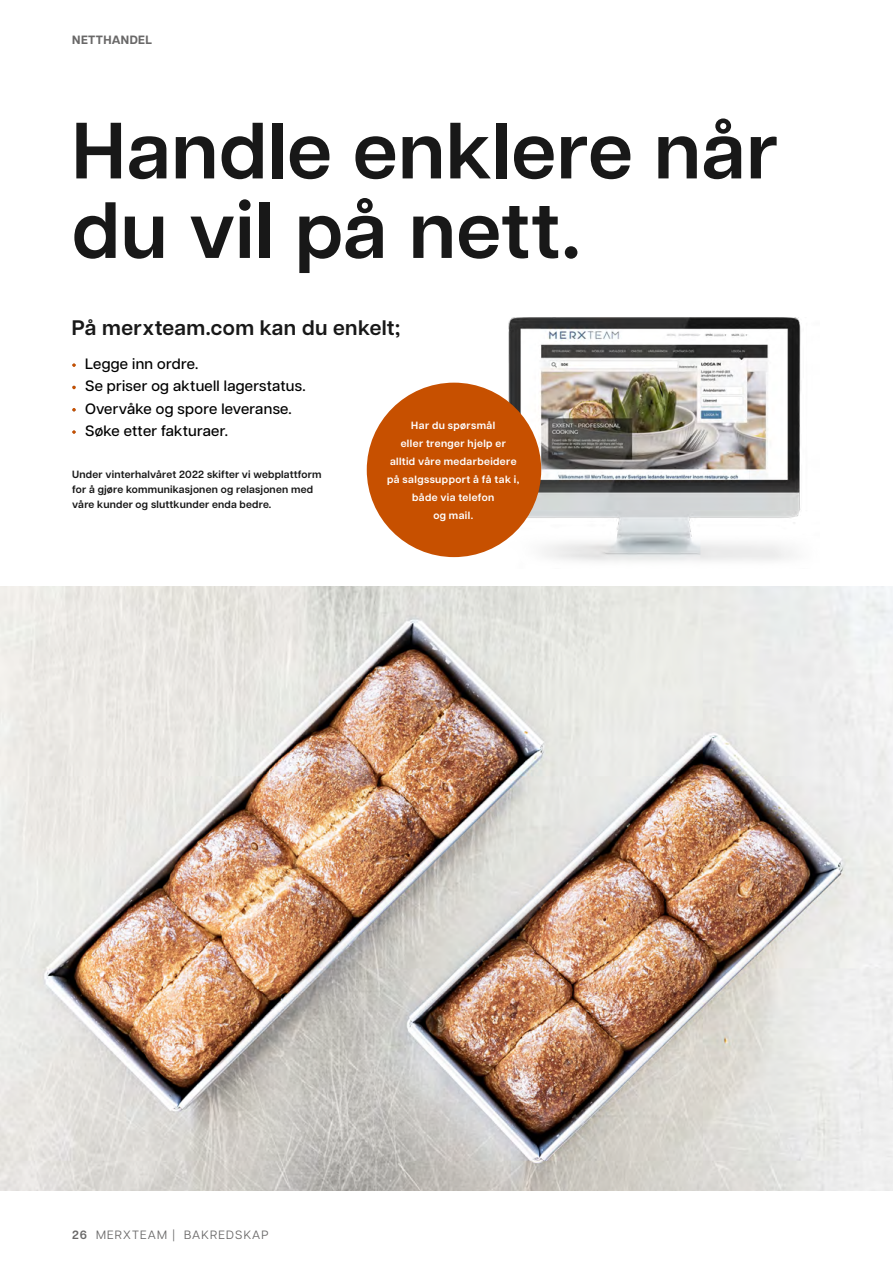
<style>
.page{position:relative;width:893px;height:1263px;background:#fff}
.page>*{position:absolute;margin:0;border:0;box-sizing:border-box;transform-origin:0 0}
.t1{font:600 79.5px/79.5px "Articulat CF";letter-spacing:.01em;color:#181818}
.t2{font:600 21px "Articulat CF";letter-spacing:.02em;color:#181818}
.t3{font:500 15px "Articulat CF";letter-spacing:.02em;color:#000}
.t4{font:12px "Articulat CF";letter-spacing:.1em;color:#696868}
.t5{font:700 12px "Articulat CF";letter-spacing:.03em;color:#696868}
.t6{font:600 10.5px/15px "Articulat CF";letter-spacing:.02em;color:#181818}
.t7{font:600 10.5px/18px "Articulat CF";letter-spacing:.04em;color:#fff;text-align:center}
.s1{font-weight:600}
</style>
<div class="page">
<img style="left:0;top:586px;width:893px;height:605px">
<img style="left:509px;top:318px;width:292px;height:243px">
<div style="left:367px;top:383px;width:174px;height:174px;background:#c75000;border-radius:50%"></div>
<svg style="left:72px;top:363px;width:4px;height:4px"></svg>
<svg style="left:72px;top:386px;width:4px;height:3px"></svg>
<svg style="left:72px;top:408px;width:4px;height:3px"></svg>
<svg style="left:72px;top:430px;width:4px;height:4px"></svg>
<p class="t5" style="left:72px;top:31px;width:81px">NETTHANDEL</p>
<h1 class="t1" style="left:72px;top:108px;width:707px">Handle enklere når du vil på nett.</h1>
<h2 class="t2" style="left:72px;top:312px;width:330px">På merxteam.com kan du enkelt;</h2>
<h3 class="t3" style="left:72px;top:353px;width:128px">• Legge inn ordre.</h3>
<h3 class="t3" style="left:72px;top:375px;width:235px">• Se priser og aktuell lagerstatus.</h3>
<h3 class="t3" style="left:72px;top:397px;width:221px">• Overvåke og spore leveranse.</h3>
<h3 class="t3" style="left:72px;top:420px;width:157px">• Søke etter fakturaer.</h3>
<p class="t6" style="left:72px;top:467px;width:251px">Under vinterhalvåret 2022 skifter vi webplattform for å gjøre kommunikasjonen og relasjonen med våre kunder og sluttkunder enda bedre.</p>
<p class="t7" style="left:387px;top:416px;width:134px">Har du spørsmål<br>eller trenger hjelp er alltid våre medarbeidere på salgssupport å få tak i, både via telefon<br>og mail.</p>
<p class="t4" style="left:72px;top:1226px;width:198px"><span class="s1">26</span> MERXTEAM | BAKREDSKAP</p>
</div>
